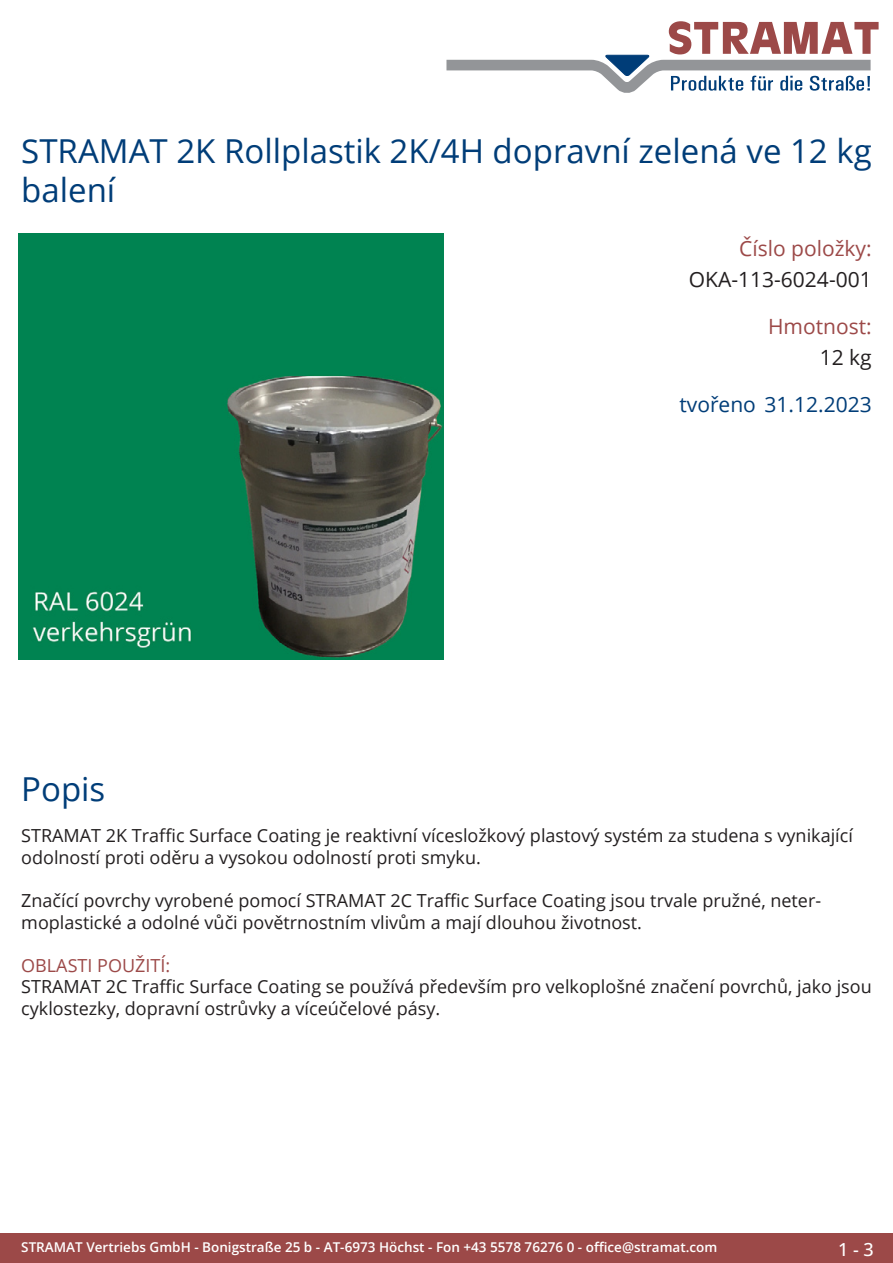
<style>
.page{position:relative;width:893px;height:1263px;background:#fff}
.page>*{position:absolute;margin:0;border:0;box-sizing:border-box;transform-origin:0 0}
.Produkttitel{font:33px/39.6px "Open Sans";color:#003d78}
.TechDaten_Überschrif{font:21px "Open Sans";color:#9c4948}
.TechDaten_Inhalt{font:21px "Open Sans";color:#231f20}
.Erstellungsdatum{font:21px "Open Sans";color:#003d78}
.Beschreibung_Text{font:18px/21.6px "Open Sans";color:#231f20}
.t1{font:500 18px "Open Sans";color:#fff}
.t2{font:600 13.5px "Open Sans";color:#fff}
.s1{color:#9c4948}
</style>
<div class="page">
<div style="left:0;top:1233px;width:893px;height:30px;background:#9c4948"></div>
<svg style="left:446px;top:21px;width:433px;height:72px"></svg>
<img style="left:18px;top:234px;width:425px;height:425px">
<p class="Produkttitel" style="left:21px;top:130px;width:852px">STRAMAT 2K Rollplastik 2K/4H dopravní zelená ve 12 kg balení</p>
<p class="TechDaten_Überschrif" style="left:739px;top:234px;width:134px">Číslo položky:</p>
<p class="TechDaten_Inhalt" style="left:689px;top:265px;width:184px">OKA-113-6024-001</p>
<p class="TechDaten_Überschrif" style="left:768px;top:312px;width:105px">Hmotnost:</p>
<p class="TechDaten_Inhalt" style="left:820px;top:343px;width:54px">12 kg</p>
<p class="Erstellungsdatum" style="left:679px;top:390px;width:194px">tvořeno 31.12.2023</p>
<p class="Produkttitel" style="left:21px;top:768px;width:86px">Popis</p>
<p class="Beschreibung_Text" style="left:21px;top:824px;width:833px">STRAMAT 2K Traffic Surface Coating je reaktivní vícesložkový plastový systém za studena s vynikající odolností proti oděru a vysokou odolností proti smyku.</p>
<p class="Beschreibung_Text" style="left:21px;top:889px;width:801px">Značící povrchy vyrobené pomocí STRAMAT 2C Traffic Surface Coating jsou trvale pružné, neter&shy;moplastické a odolné vůči povětrnostním vlivům a mají dlouhou životnost.</p>
<p class="Beschreibung_Text" style="left:21px;top:954px;width:852px"><span class="s1">OBLASTI POUŽITÍ:<br></span>STRAMAT 2C Traffic Surface Coating se používá především pro velkoplošné značení povrchů, jako jsou cyklostezky, dopravní ostrůvky a víceúčelové pásy.</p>
<p class="t2" style="left:21px;top:1238px;width:698px">STRAMAT Vertriebs GmbH - Bonigstraße 25 b - AT-6973 Höchst - Fon +43 5578 76276 0 - office@stramat.com</p>
<p class="t1" style="left:838px;top:1237px;width:37px">1 - 3</p>
</div>
